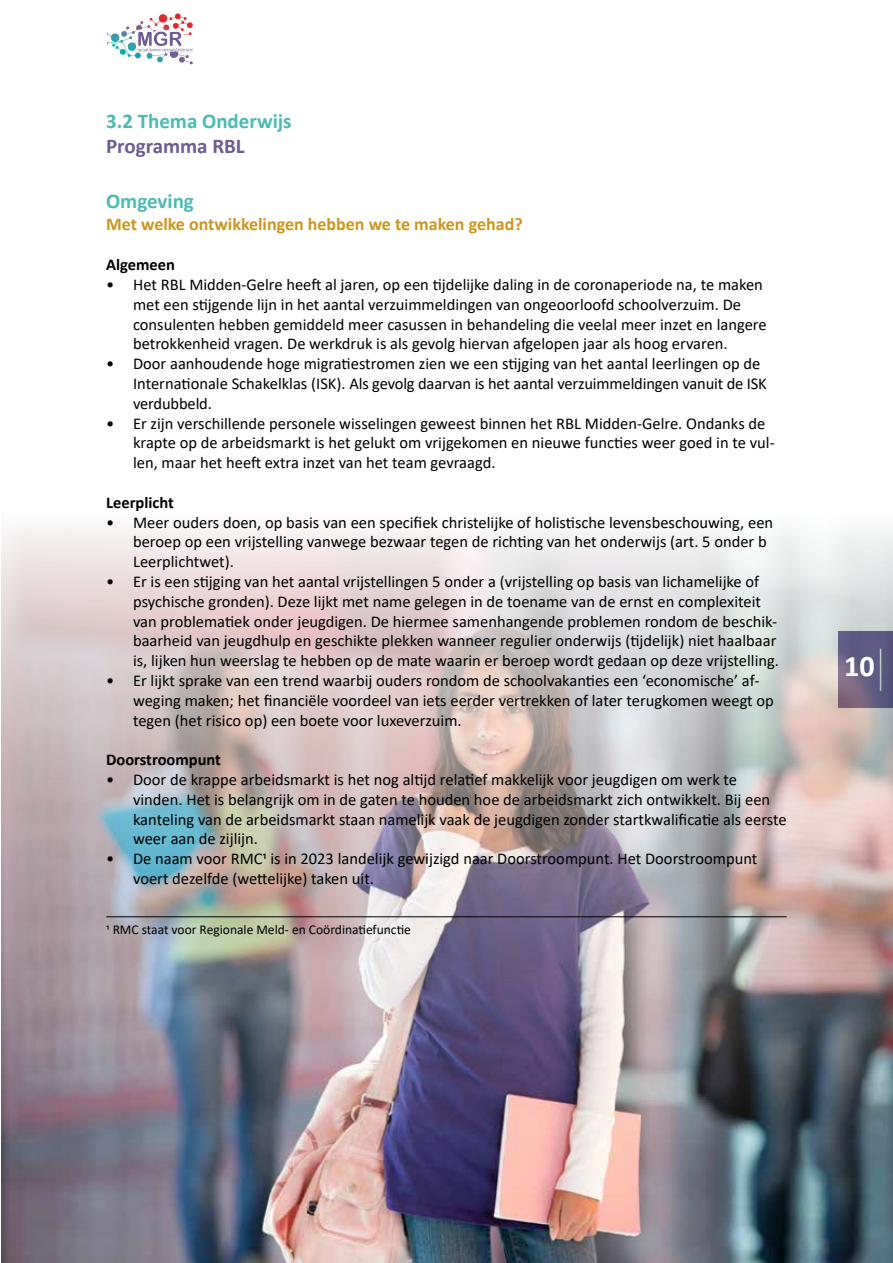
<style>
.page{position:relative;width:893px;height:1263px;background:#fff}
.page>*{position:absolute;margin:0;border:0;box-sizing:border-box;transform-origin:0 0}
.t1{font:700 30px "Calibri";color:#fff}
.t2{font:700 21px "Calibri";color:#4dbab3}
.t3{font:700 21px "Calibri";color:#6b5c93}
.t4{font:700 18px "Calibri";color:#cd951c}
.t5{font:16.5px/19.8px "Calibri";color:#000}
.t6{font:700 16.5px "Calibri";color:#000}
.t7{font:13.5px "Calibri";color:#000}
</style>
<div class="page">
<svg style="left:107px;top:13px;width:86px;height:51px"></svg>
<img style="left:1px;top:528px;width:892px;height:735px">
<hr style="left:106px;top:916px;width:681px;height:1px;background:#000">
<p class="t2" style="left:106px;top:106px;width:187px">3.2 Thema Onderwijs</p>
<p class="t3" style="left:106px;top:131px;width:140px">Programma RBL</p>
<p class="t2" style="left:106px;top:186px;width:89px">Omgeving</p>
<p class="t4" style="left:106px;top:211px;width:418px">Met welke ontwikkelingen hebben we te maken gehad?</p>
<p class="t6" style="left:106px;top:253px;width:70px">Algemeen</p>
<p class="t5" style="left:133px;top:274px;width:635px;text-indent:-27px">• Het RBL Midden-Gelre heeft al jaren, op een tijdelijke daling in de coronaperiode na, te maken met een stijgende lijn in het aantal verzuimmeldingen van ongeoorloofd schoolverzuim. De consulenten hebben gemiddeld meer casussen in behandeling die veelal meer inzet en langere betrokkenheid vragen. De werkdruk is als gevolg hiervan afgelopen jaar als hoog ervaren.</p>
<p class="t5" style="left:133px;top:353px;width:635px;text-indent:-27px">• Door aanhoudende hoge migratiestromen zien we een stijging van het aantal leerlingen op de<br>Internationale Schakelklas (ISK). Als gevolg daarvan is het aantal verzuimmeldingen vanuit de ISK verdubbeld.</p>
<p class="t5" style="left:133px;top:413px;width:643px;text-indent:-27px">• Er zijn verschillende personele wisselingen geweest binnen het RBL Midden-Gelre. Ondanks de krapte op de arbeidsmarkt is het gelukt om vrijgekomen en nieuwe functies weer goed in te vul&shy;len, maar het heeft extra inzet van het team gevraagd.</p>
<p class="t6" style="left:106px;top:491px;width:69px">Leerplicht</p>
<p class="t5" style="left:133px;top:512px;width:642px;text-indent:-27px">• Meer ouders doen, op basis van een specifiek christelijke of holistische levensbeschouwing, een beroep op een vrijstelling vanwege bezwaar tegen de richting van het onderwijs (art. 5 onder b<br>Leerplichtwet).</p>
<p class="t5" style="left:133px;top:571px;width:647px;text-indent:-27px">• Er is een stijging van het aantal vrijstellingen 5 onder a (vrijstelling op basis van lichamelijke of psychische gronden). Deze lijkt met name gelegen in de toename van de ernst en complexiteit van problematiek onder jeugdigen. De hiermee samenhangende problemen rondom de beschik&shy;baarheid van jeugdhulp en geschikte plekken wanneer regulier onderwijs (tijdelijk) niet haalbaar is, lijken hun weerslag te hebben op de mate waarin er beroep wordt gedaan op deze vrijstelling.</p>
<p class="t5" style="left:133px;top:670px;width:642px;text-indent:-27px">• Er lijkt sprake van een trend waarbij ouders rondom de schoolvakanties een ‘economische’ af&shy;weging maken; het financiële voordeel van iets eerder vertrekken of later terugkomen weegt op tegen (het risico op) een boete voor luxeverzuim.</p>
<p class="t6" style="left:106px;top:748px;width:116px">Doorstroompunt</p>
<p class="t5" style="left:133px;top:769px;width:655px;text-indent:-27px">• Door de krappe arbeidsmarkt is het nog altijd relatief makkelijk voor jeugdigen om werk te vinden. Het is belangrijk om in de gaten te houden hoe de arbeidsmarkt zich ontwikkelt. Bij een kanteling van de arbeidsmarkt staan namelijk vaak de jeugdigen zonder startkwalificatie als eerste weer aan de zijlijn.</p>
<p class="t5" style="left:133px;top:848px;width:626px;text-indent:-27px">• De naam voor RMC1 is in 2023 landelijk gewijzigd naar Doorstroompunt. Het Doorstroompunt voert dezelfde (wettelijke) taken uit.</p>
<p class="t7" style="left:106px;top:920px;width:306px">1 RMC staat voor Regionale Meld- en Coördinatiefunctie</p>
<h1 class="t1" style="left:844px;top:645px;width:32px">10</h1>
</div>
